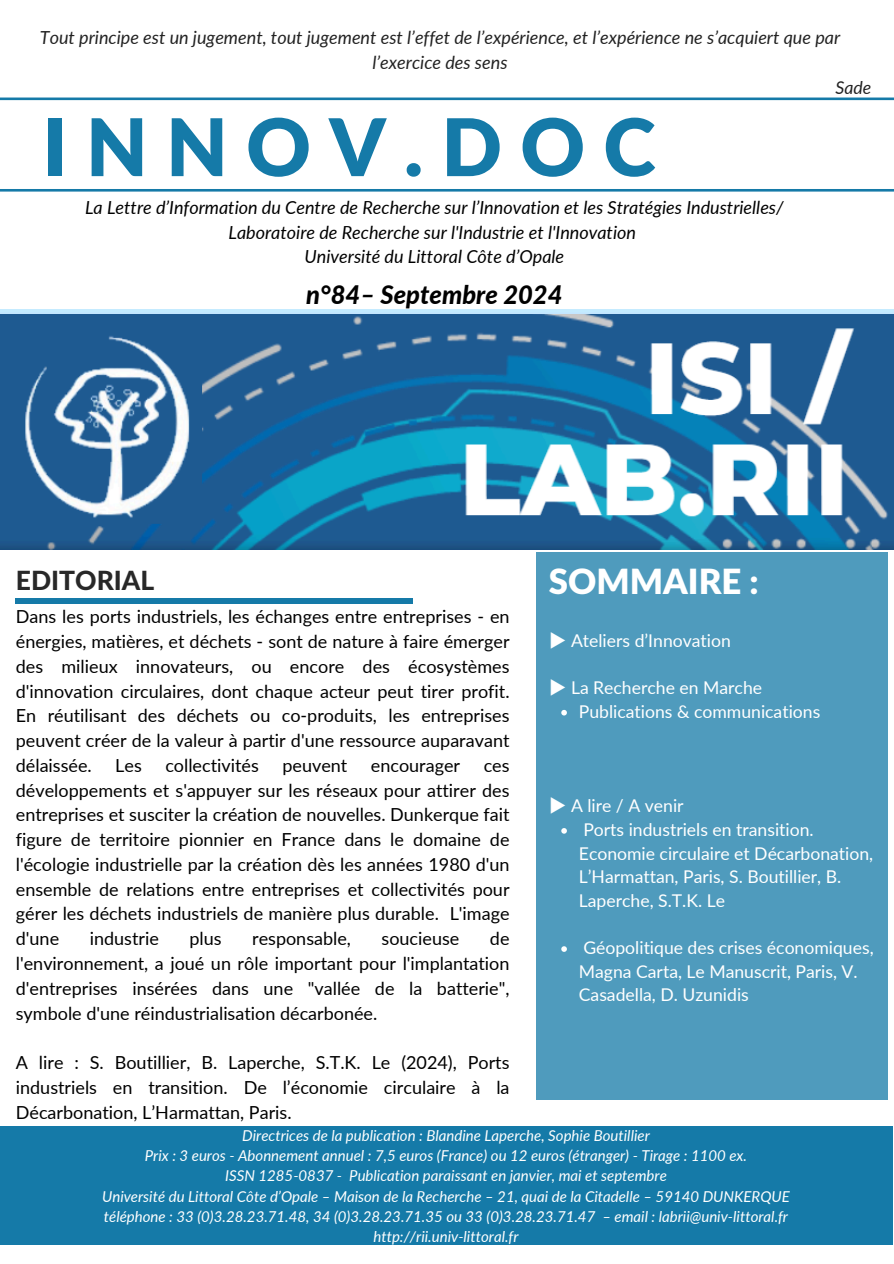
<style>
.page{position:relative;width:894px;height:1264px;background:#fff}
.page>*{position:absolute;margin:0;border:0;box-sizing:border-box;transform-origin:0 0}
.t1{font:900 79.35px "Lato Latin";letter-spacing:.23em;color:#157aa8}
.t2{font:900 34.8px "Lato Latin";color:#fff}
.t3{font:800 26.4px "Lato Latin";color:#282828}
.t4{font:italic 800 25.5px "Lato";color:#000}
.t5{font:18px/24.8px "Lato";color:#000;text-align:justify}
.t6{font:italic 18px/24.8px "Lato";color:#000;text-align:center}
.t7{font:italic 18px/24.8px "Lato";color:#222;text-align:center}
.t8{font:italic 17.7px "Lato";color:#222}
.t9{font:17.55px/23.7px "Lato";color:#fff}
.t10{font:italic 15px "Lato";color:#fff}
.s1{font-family:"Noto Sans CJ Ksc"}
</style>
<div class="page">
<svg style="left:0;top:189px;width:893px;height:3px;background:#358cb3"></svg>
<div style="left:0;top:309px;width:893px;height:240px;background:linear-gradient(to right,#c3e9ff,#c3e9ff)"></div>
<div style="left:536px;top:552px;width:351px;height:547px;background:#4f9bbd"></div>
<div style="left:15px;top:597px;width:397px;height:6px;background:#157aa8"></div>
<svg style="left:0;top:97px;width:893px;height:4px;background:#67a8c6"></svg>
<div style="left:0;top:1126px;width:892px;height:118px;background:#157aa8"></div>
<svg style="left:561px;top:710px;width:5px;height:5px"></svg>
<svg style="left:561px;top:828px;width:5px;height:5px"></svg>
<svg style="left:561px;top:946px;width:5px;height:5px"></svg>
<img style="left:0;top:315px;width:893px;height:234px">
<h1 class="t7" style="left:40px;top:25px;width:801px">Tout principe est un jugement, tout jugement est l’effet de l’expérience, et l’expérience ne s’acquiert que par l’exercice des sens</h1>
<h1 class="t8" style="left:835px;top:76px;width:37px">Sade</h1>
<h5 class="t1" style="left:43px;top:112px;width:614px">INNOV.DOC</h5>
<h5 class="t6" style="left:85px;top:194px;width:700px">La Lettre d’Information du Centre de Recherche sur l’Innovation et les Stratégies Industrielles/<br>Laboratoire de Recherche sur l'Industrie et l'Innovation<br>Université du Littoral Côte d’Opale</h5>
<p class="t4" style="left:306px;top:279px;width:258px">n°84– Septembre 2024</p>
<h5 class="t3" style="left:16px;top:569px;width:140px">EDITORIAL</h5>
<p class="t5" style="left:16px;top:604px;width:495px">Dans les ports industriels, les échanges entre entreprises - en énergies, matières, et déchets - sont de nature à faire émerger des milieux innovateurs, ou encore des écosystèmes d'innovation circulaires, dont chaque acteur peut tirer profit.<br>En réutilisant des déchets ou co-produits, les entreprises peuvent créer de la valeur à partir d'une ressource auparavant délaissée.</p>
<p class="t5" style="left:115px;top:752px;width:28px">Les</p>
<p class="t5" style="left:165px;top:752px;width:95px">collectivités</p>
<p class="t5" style="left:282px;top:752px;width:66px">peuvent</p>
<p class="t5" style="left:371px;top:752px;width:91px">encourager</p>
<p class="t5" style="left:16px;top:752px;width:495px;text-indent:467px">ces développements et s'appuyer sur les réseaux pour attirer des entreprises et susciter la création de nouvelles. Dunkerque fait figure de territoire pionnier en France dans le domaine de l'écologie industrielle par la création dès les années 1980 d'un ensemble de relations entre entreprises et collectivités pour gérer les déchets industriels de manière plus durable. L'image d'une</p>
<p class="t5" style="left:16px;top:925px;width:495px;text-indent:474px">de l'environnement, a joué un rôle important pour l'implantation d'entreprises insérées dans une "vallée de la batterie", symbole d'une réindustrialisation décarbonée.</p>
<p class="t5" style="left:16px;top:1049px;width:495px">A lire : S. Boutillier, B. Laperche, S.T.K. Le (2024), Ports industriels en transition. De l’économie circulaire à la Décarbonation, L’Harmattan, Paris.</p>
<p class="t5" style="left:90px;top:925px;width:71px">industrie</p>
<p class="t5" style="left:189px;top:925px;width:34px">plus</p>
<p class="t5" style="left:252px;top:925px;width:100px">responsable,</p>
<p class="t5" style="left:381px;top:925px;width:79px">soucieuse</p>
<h5 class="t2" style="left:548px;top:566px;width:211px">SOMMAIRE :</h5>
<h4 class="t9" style="left:548px;top:628px;width:183px"><span class="s1">▶</span> Ateliers d’Innovation</h4>
<h3 class="t9" style="left:548px;top:675px;width:215px"><span class="s1">▶</span> La Recherche en Marche</h3>
<h5 class="t9" style="left:578px;top:699px;width:243px">Publications &amp; communications</h5>
<h5 class="t9" style="left:548px;top:793px;width:136px"><span class="s1">▶</span> A lire / A venir</h5>
<p class="t9" style="left:578px;top:817px;width:296px">Ports industriels en transition.<br>Economie circulaire et Décarbonation, L’Harmattan, Paris, S. Boutillier, B.<br>Laperche, S.T.K. Le</p>
<h2 class="t9" style="left:578px;top:935px;width:296px">Géopolitique des crises économiques,<br>Magna Carta, Le Manuscrit, Paris, V.<br>Casadella, D. Uzunidis</h2>
<h5 class="t10" style="left:242px;top:1125px;width:409px">Directrices de la publication : Blandine Laperche, Sophie Boutillier</h5>
<p class="t10" style="left:145px;top:1146px;width:603px">Prix : 3 euros - Abonnement annuel : 7,5 euros (France) ou 12 euros (étranger) - Tirage : 1100 ex.</p>
<p class="t10" style="left:225px;top:1166px;width:443px">ISSN 1285-0837 - Publication paraissant en janvier, mai et septembre</p>
<p class="t10" style="left:102px;top:1186px;width:689px">Université du Littoral Côte d’Opale – Maison de la Recherche – 21, quai de la Citadelle – 59140 DUNKERQUE</p>
<p class="t10" style="left:104px;top:1206px;width:685px">téléphone : 33 (0)3.28.23.71.48, 34 (0)3.28.23.71.35 ou 33 (0)3.28.23.71.47 – email : labrii@univ-littoral.fr</p>
<p class="t10" style="left:373px;top:1227px;width:146px">http://rii.univ-littoral.fr</p>
</div>
